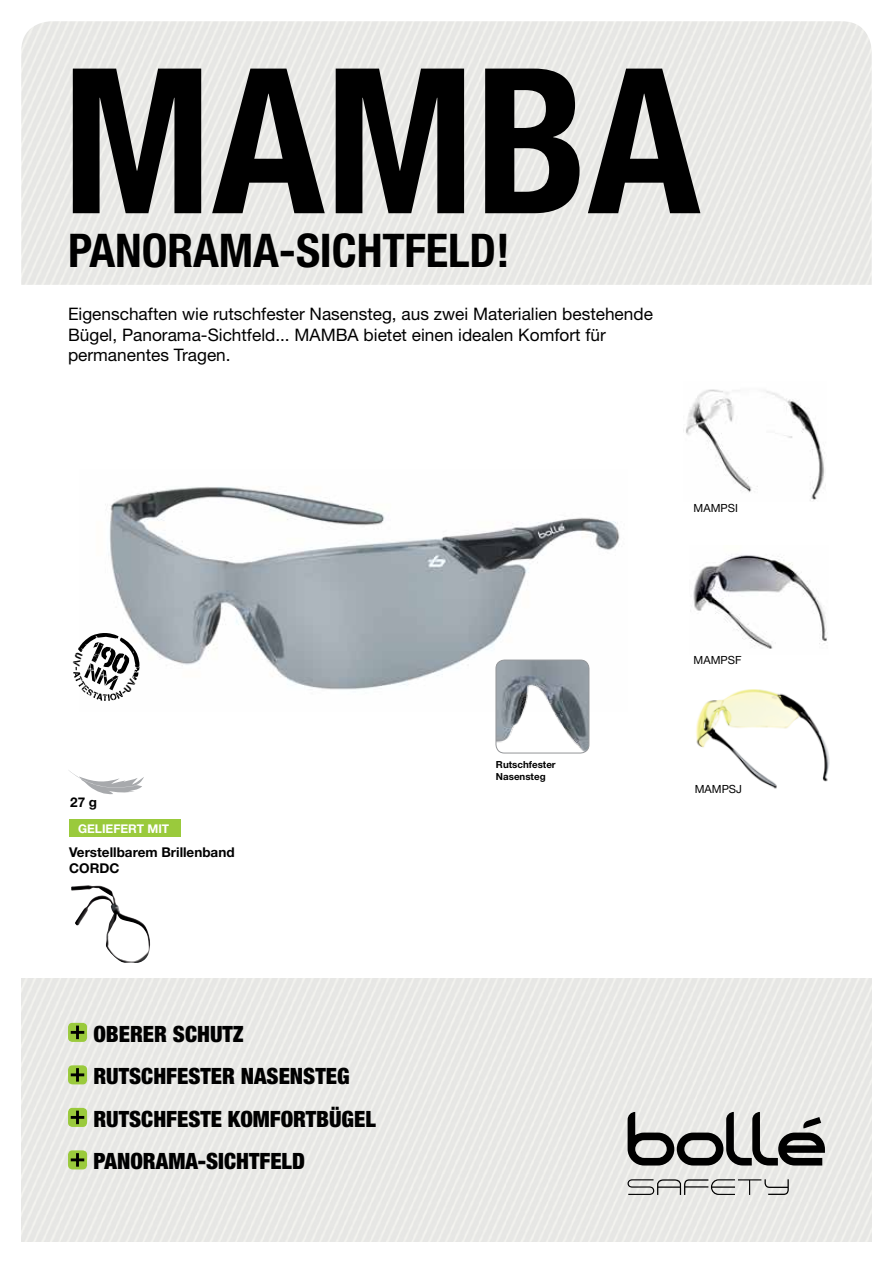
<style>
.page{position:relative;width:893px;height:1263px;background:#fff}
.page>*{position:absolute;margin:0;border:0;box-sizing:border-box;transform-origin:0 0}
.t1{font:700 condensed 202.5px "Helvetica Neue";color:#000}
.t2{font:700 condensed 46.5px "Helvetica Neue";letter-spacing:-.005em;color:#000}
.t3{font:900 condensed 22.5px/42.5px "Helvetica Neue";color:#000}
.t4{font:17.25px/20.7px "Helvetica Neue";color:#000}
.t5{font:700 13.5px/16.2px "Helvetica Neue";color:#000}
.t6{font:700 12px "Helvetica Neue";color:#fff}
.t7{font:11.25px "Helvetica Neue";color:#000}
.t8{font:700 9.75px/11.7px "Helvetica Neue";color:#000}
</style>
<div class="page">
<svg style="left:69px;top:770px;width:75px;height:24px"></svg>
<svg style="left:628px;top:1112px;width:197px;height:53px;background:#929291"></svg>
<svg style="left:627px;top:1179px;width:162px;height:16px;background:#bebebc"></svg>
<img style="left:696px;top:689px;width:134px;height:100px">
<img style="left:686px;top:389px;width:140px;height:112px">
<img style="left:690px;top:555px;width:137px;height:94px">
<img style="left:105px;top:487px;width:515px;height:224px">
<img style="left:496px;top:660px;width:93px;height:93px">
<div style="left:496px;top:660px;width:93px;height:93px;border:1px solid #939598;border-radius:9px"></div>
<img style="left:71px;top:885px;width:79px;height:78px">
<div style="left:69px;top:819px;width:111px;height:18px;background:#9aca3c"></div>
<div style="left:68px;top:1023px;width:19px;height:19px;background:#9aca3c;border-radius:4px"></div>
<svg style="left:71px;top:1025px;width:13px;height:14px"></svg>
<div style="left:68px;top:1065px;width:19px;height:19px;background:#9aca3c;border-radius:4px"></div>
<svg style="left:71px;top:1068px;width:13px;height:14px"></svg>
<div style="left:68px;top:1108px;width:19px;height:19px;background:#9aca3c;border-radius:4px"></div>
<svg style="left:71px;top:1110px;width:13px;height:14px"></svg>
<div style="left:68px;top:1150px;width:19px;height:19px;background:#9aca3c;border-radius:4px"></div>
<svg style="left:71px;top:1153px;width:13px;height:14px"></svg>
<svg style="left:73px;top:623px;width:77px;height:79px"></svg>
<h1 class="t1" style="left:62px;top:19px;width:640px">MAMBA</h1>
<h2 class="t2" style="left:68px;top:222px;width:443px">PANORAMA-SICHTFELD!</h2>
<p class="t4" style="left:68px;top:303px;width:586px">Eigenschaften wie rutschfester Nasensteg, aus zwei Materialien bestehende<br>Bügel, Panorama-Sichtfeld... MaMBa bietet einen idealen Komfort für permanentes Tragen.</p>
<p class="t7" style="left:694px;top:502px;width:46px">MAMPSI</p>
<p class="t5" style="left:70px;top:793px;width:29px">27 g</p>
<p class="t6" style="left:78px;top:821px;width:93px">gEliEfErt Mit</p>
<p class="t5" style="left:69px;top:843px;width:167px">Verstellbarem Brillenband<br>CORDC</p>
<p class="t8" style="left:496px;top:759px;width:61px">Rutschfester<br>Nasensteg</p>
<p class="t7" style="left:694px;top:653px;width:49px">MAMPSF</p>
<p class="t7" style="left:695px;top:782px;width:49px">MAMPSJ</p>
<h3 class="t3" style="left:93px;top:1012px;width:284px">OBERER SCHUTZ<br>RUTSCHFESTER NASENSTEG<br>RUTSCHFESTE KOMFORTBÜGEL<br>PANORAMA-SICHTFELD</h3>
</div>
